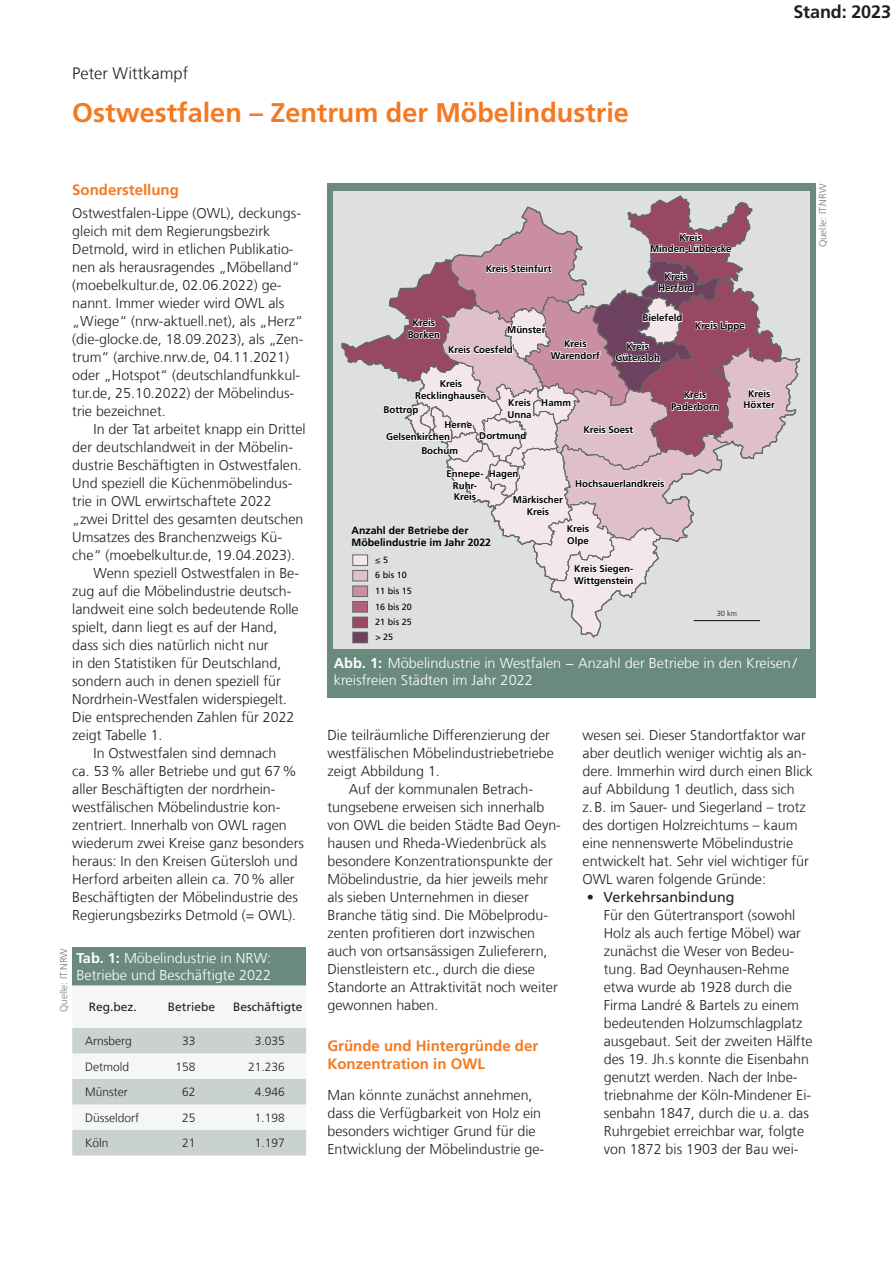
<style>
.page{position:relative;width:893px;height:1263px;background:#fff}
.page>*{position:absolute;margin:0;border:0;box-sizing:border-box;transform-origin:0 0}
.t1{font:700 27px "Frutiger LT Com";color:#f47921}
.t2{font:700 18px "Frutiger LT Com";letter-spacing:-.01em;color:#221e1f}
.t3{font:300 16.5px "Frutiger LT Com";color:#231f20}
.t4{font:700 15px/18px "Frutiger LT Com";color:#f47921}
.t5{font:300 14.25px/18px "Frutiger LT Com";color:#231f20}
.t6{font:300 14.25px/16.5px "Frutiger LT Com";color:#fff}
.t7{font:300 12px "Frutiger LT Com";color:#231f20}
.t8{font:12px "Frutiger LT Com";color:#231f20}
.t9{font:700 10.5px/12.6px "Frutiger LT Com";color:#000001}
.t10{font:300 9.9px "Frutiger LT Com";color:#76787b}
.t11{font:700 9.75px/11.7px "Frutiger LT Com";color:#000001;text-align:center}
.t12{font:9px/15.5px "Frutiger LT Com";color:#000001}
.t13{font:300 7.5px "Frutiger LT Com";color:#111314}
.s1{font-weight:700}
.s2{font-weight:400}
</style>
<div class="page">
<div style="left:72px;top:947px;width:234px;height:38px;background:#698a7c"></div>
<svg style="left:72px;top:985px;width:234px;height:170px"></svg>
<div style="left:327px;top:183px;width:489px;height:515px;background:#698a7c"></div>
<div style="left:334px;top:191px;width:476px;height:458px;background:#dedfdf"></div>
<div style="left:353px;top:632px;width:15px;height:11px;background:#6e425e"></div>
<div style="left:352px;top:632px;width:16px;height:11px;border:1px solid #636767"></div>
<svg style="left:341px;top:195px;width:460px;height:444px"></svg>
<hr style="left:694px;top:620px;width:66px;height:1px;background:#0c0f12">
<p class="t3" style="left:72px;top:64px;width:117px">Peter Wittkampf</p>
<h1 class="t1" style="left:72px;top:97px;width:558px">Ostwestfalen – Zentrum der Möbelindustrie</h1>
<p class="t2" style="left:793px;top:1px;width:99px">Stand: 2023</p>
<p class="t4" style="left:72px;top:180px;width:108px">Sonderstellung</p>
<p class="t5" style="left:72px;top:204px;width:233px">Ostwestfalen-Lippe (OWL), deckungs&shy;gleich mit dem Regierungsbezirk Detmold, wird in etlichen Publikatio&shy;nen als herausragendes „Möbelland“ (moebelkultur.de, 02.06.2022) ge&shy;nannt. Immer wieder wird OWL als „Wiege“ (nrw-aktuell.net), als „Herz“ (die-glocke.de, 18.09.2023), als „Zen&shy;trum“ (archive.nrw.de, 04.11.2021) oder „Hotspot“ (deutschlandfunkkul&shy;tur.de, 25.10.2022) der Möbelindus&shy;trie bezeichnet.</p>
<p class="t5" style="left:94px;top:420px;width:214px">In der Tat arbeitet knapp ein Drittel</p>
<p class="t5" style="left:72px;top:438px;width:222px">der deutschlandweit in der Möbelin-</p>
<p class="t5" style="left:72px;top:456px;width:231px">dustrie Beschäftigten in Ostwestfalen.</p>
<p class="t5" style="left:72px;top:474px;width:220px">Und speziell die Küchenmöbelindus-</p>
<p class="t5" style="left:72px;top:492px;width:201px">trie in OWL erwirtschaftete 2022</p>
<p class="t5" style="left:72px;top:510px;width:233px">„zwei Drittel des gesamten deutschen</p>
<p class="t5" style="left:72px;top:528px;width:211px">Umsatzes des Branchenzweigs Kü-</p>
<p class="t5" style="left:72px;top:546px;width:224px">che“ (moebelkultur.de, 19.04.2023).</p>
<p class="t5" style="left:94px;top:564px;width:207px">Wenn speziell Ostwestfalen in Be-</p>
<p class="t5" style="left:72px;top:582px;width:221px">zug auf die Möbelindustrie deutsch-</p>
<p class="t5" style="left:72px;top:600px;width:228px">landweit eine solch bedeutende Rolle</p>
<p class="t5" style="left:72px;top:618px;width:207px">spielt, dann liegt es auf der Hand,</p>
<p class="t5" style="left:72px;top:636px;width:198px">dass sich dies natürlich nicht nur</p>
<p class="t5" style="left:72px;top:654px;width:211px">in den Statistiken für Deutschland,</p>
<p class="t5" style="left:72px;top:672px;width:210px">sondern auch in denen speziell für</p>
<p class="t5" style="left:72px;top:690px;width:216px">Nordrhein-Westfalen widerspiegelt.</p>
<p class="t5" style="left:72px;top:708px;width:224px">Die entsprechenden Zahlen für 2022</p>
<p class="t5" style="left:72px;top:726px;width:92px">zeigt Tabelle 1.</p>
<p class="t5" style="left:94px;top:744px;width:184px">In Ostwestfalen sind demnach</p>
<p class="t5" style="left:72px;top:762px;width:226px">ca. 53% aller Betriebe und gut 67%</p>
<p class="t5" style="left:72px;top:780px;width:205px">aller Beschäftigten der nordrhein-</p>
<p class="t5" style="left:72px;top:798px;width:210px">westfälischen Möbelindustrie kon-</p>
<p class="t5" style="left:72px;top:816px;width:216px">zentriert. Innerhalb von OWL ragen</p>
<p class="t5" style="left:72px;top:834px;width:233px">wiederum zwei Kreise ganz besonders</p>
<p class="t5" style="left:72px;top:852px;width:227px">heraus: In den Kreisen Gütersloh und</p>
<p class="t5" style="left:72px;top:870px;width:224px">Herford arbeiten allein ca. 70% aller</p>
<p class="t5" style="left:72px;top:888px;width:227px">Beschäftigten der Möbelindustrie des</p>
<p class="t5" style="left:72px;top:906px;width:225px">Regierungsbezirks Detmold (= OWL).</p>
<p class="t10" style="left:58px;top:1012px;width:65px;rotate:-90deg">Quelle: IT.NRW</p>
<p class="t6" style="left:77px;top:950px;width:196px"><span class="s1">Tab. 1:</span> Möbelindustrie in NRW:<br>Betriebe und Beschäftigte 2022</p>
<p class="t8" style="left:89px;top:1000px;width:50px">Reg.bez.</p>
<p class="t8" style="left:168px;top:1000px;width:49px">Betriebe</p>
<p class="t8" style="left:233px;top:1000px;width:71px">Beschäftigte</p>
<p class="t7" style="left:85px;top:1034px;width:48px">Arnsberg</p>
<p class="t7" style="left:182px;top:1034px;width:15px">33</p>
<p class="t7" style="left:255px;top:1034px;width:32px">3.035</p>
<p class="t7" style="left:85px;top:1059px;width:46px">Detmold</p>
<p class="t7" style="left:176px;top:1059px;width:22px">158</p>
<p class="t7" style="left:248px;top:1059px;width:38px">21.236</p>
<p class="t7" style="left:85px;top:1085px;width:44px">Münster</p>
<p class="t7" style="left:182px;top:1085px;width:15px">62</p>
<p class="t7" style="left:255px;top:1085px;width:32px">4.946</p>
<p class="t7" style="left:85px;top:1111px;width:56px">Düsseldorf</p>
<p class="t7" style="left:182px;top:1111px;width:15px">25</p>
<p class="t7" style="left:255px;top:1111px;width:32px">1.198</p>
<p class="t7" style="left:85px;top:1136px;width:25px">Köln</p>
<p class="t7" style="left:182px;top:1136px;width:15px">21</p>
<p class="t7" style="left:255px;top:1136px;width:32px">1.197</p>
<p class="t11" style="left:408px;top:317px;width:34px">Kreis<br>Borken</p>
<p class="t11" style="left:486px;top:263px;width:67px">Kreis Steinfurt</p>
<p class="t11" style="left:507px;top:323px;width:40px">Münster</p>
<p class="t11" style="left:650px;top:231px;width:83px">Kreis<br>Minden-Lübbecke</p>
<p class="t11" style="left:658px;top:270px;width:37px">Kreis<br>Herford</p>
<p class="t11" style="left:642px;top:312px;width:41px">Bielefeld</p>
<p class="t11" style="left:695px;top:319px;width:52px">Kreis Lippe</p>
<p class="t11" style="left:551px;top:338px;width:51px">Kreis<br>Warendorf</p>
<p class="t11" style="left:615px;top:340px;width:46px">Kreis<br>Gütersloh</p>
<p class="t11" style="left:448px;top:344px;width:66px">Kreis Coesfeld</p>
<p class="t11" style="left:415px;top:378px;width:73px">Kreis<br>Recklinghausen</p>
<p class="t11" style="left:507px;top:397px;width:26px;text-align:left">Kreis<br>Unna</p>
<p class="t11" style="left:479px;top:429px;width:48px">Dortmund</p>
<p class="t11" style="left:453px;top:468px;width:67px;text-align:left;text-indent:-6px">Ennepe- Hagen<br>Ruhr-<br>Kreis</p>
<p class="t11" style="left:744px;top:387px;width:33px">Kreis<br>Höxter</p>
<p class="t11" style="left:671px;top:389px;width:49px">Kreis<br>Paderborn</p>
<p class="t11" style="left:541px;top:397px;width:31px">Hamm</p>
<p class="t11" style="left:383px;top:404px;width:36px">Bottrop</p>
<p class="t11" style="left:444px;top:419px;width:29px">Herne</p>
<p class="t11" style="left:583px;top:424px;width:52px">Kreis Soest</p>
<p class="t11" style="left:386px;top:431px;width:66px">Gelsenkirchen</p>
<p class="t11" style="left:421px;top:445px;width:38px">Bochum</p>
<p class="t11" style="left:575px;top:478px;width:91px">Hochsauerlandkreis</p>
<p class="t11" style="left:567px;top:523px;width:24px;text-align:left">Kreis<br>Olpe</p>
<p class="t11" style="left:513px;top:494px;width:52px">Märkischer<br>Kreis</p>
<p class="t9" style="left:352px;top:524px;width:141px">Anzahl der Betriebe der<br>Möbelindustrie im Jahr 2022</p>
<p class="t12" style="left:375px;top:552px;width:38px">≤ 5<br>6 bis 10<br>11 bis 15<br>16 bis 20<br>21 bis 25 &gt; 25</p>
<p class="t11" style="left:574px;top:563px;width:61px;text-align:left">Kreis Siegen-<br>Wittgenstein</p>
<p class="t13" style="left:717px;top:608px;width:22px">30 km</p>
<p class="t6" style="left:334px;top:655px;width:465px"><span class="s1">Abb. 1:</span> Möbelindustrie in Westfalen − Anzahl der Betriebe in den Kreisen/ kreisfreien Städten im Jahr 2022</p>
<p class="t10" style="left:817px;top:247px;width:65px;rotate:-90deg">Quelle: IT.NRW</p>
<p class="t5" style="left:327px;top:726px;width:228px">Die teilräumliche Differenzierung der westfälischen Möbelindustriebetriebe zeigt Abbildung 1.</p>
<p class="t5" style="left:327px;top:780px;width:234px;text-indent:21px">Auf der kommunalen Betrach&shy;tungsebene erweisen sich innerhalb von OWL die beiden Städte Bad Oeyn&shy;hausen und Rheda-Wiedenbrück als besondere Konzentrationspunkte der Möbelindustrie, da hier jeweils mehr als sieben Unternehmen in dieser Branche tätig sind. Die Möbelprodu&shy;zenten profitieren dort inzwischen auch von ortsansässigen Zulieferern, Dienstleistern etc., durch die diese Standorte an Attraktivität noch weiter gewonnen haben.</p>
<p class="t4" style="left:327px;top:1037px;width:212px">Gründe und Hintergründe der<br>Konzentration in OWL</p>
<p class="t5" style="left:327px;top:1086px;width:218px">Man könnte zunächst annehmen, dass die Verfügbarkeit von Holz ein besonders wichtiger Grund für die Entwicklung der Möbelindustrie ge-</p>
<p class="t5" style="left:583px;top:726px;width:232px">wesen sei. Dieser Standortfaktor war aber deutlich weniger wichtig als an&shy;dere. Immerhin wird durch einen Blick auf Abbildung 1 deutlich, dass sich z.B. im Sauer- und Siegerland – trotz des dortigen Holzreichtums – kaum eine nennenswerte Möbelindustrie entwickelt hat. Sehr viel wichtiger für OWL waren folgende Gründe:</p>
<p class="t5" style="left:604px;top:888px;width:210px;text-indent:-17px">• <span class="s2">Verkehrsanbindung<br></span>Für den Gütertransport (sowohl<br>Holz als auch fertige Möbel) war zunächst die Weser von Bedeu&shy;tung. Bad Oeynhausen-Rehme etwa wurde ab 1928 durch die<br>Firma Landré &amp; Bartels zu einem bedeutenden Holzumschlagplatz ausgebaut. Seit der zweiten Hälfte des 19. Jh.s konnte die Eisenbahn genutzt werden. Nach der Inbe&shy;triebnahme der Köln-Mindener Ei&shy;senbahn 1847, durch die u. a. das<br>Ruhrgebiet erreichbar war, folgte von 1872 bis 1903 der Bau wei-</p>
</div>
